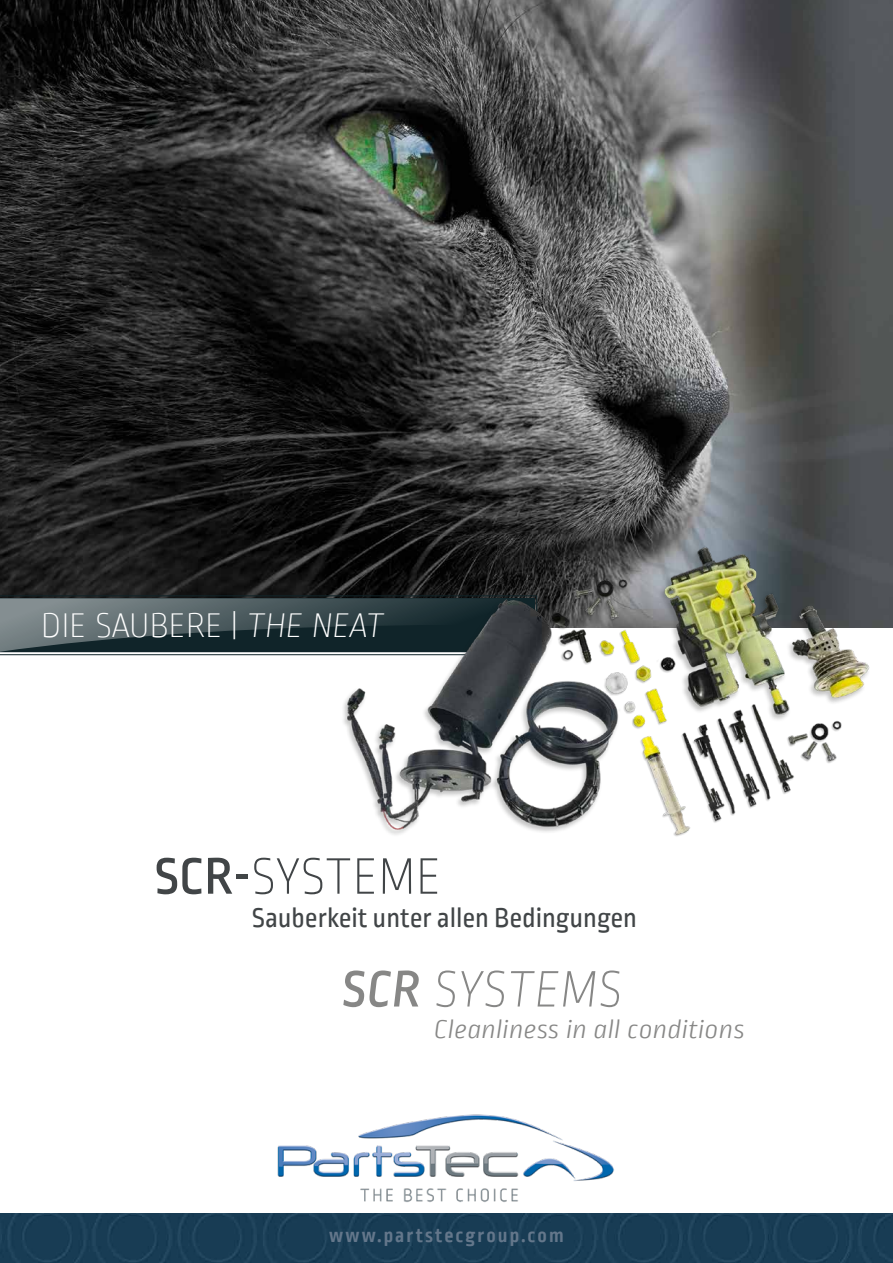
<style>
.page{position:relative;width:893px;height:1263px;background:#fff}
.page>*{position:absolute;margin:0;border:0;box-sizing:border-box;transform-origin:0 0}
.t1{font:200 54px/112.8px "Ropa Sans PTT";letter-spacing:.01em;color:#414547}
.t2{font:200 36px "Ropa Sans PTT";letter-spacing:.01em;color:#fff}
.t3{font:28.5px "Ropa Sans PTT";color:#414547}
.t4{font:italic 300 27px "Ropa Sans PTT";color:#878786;scale:1.1 1}
.t5{font:700 21px "Ropa Sans PTT";letter-spacing:.1em;color:#64778b}
.s1{font-style:italic}
.s2{font-weight:500}
.s3{font-weight:500;font-style:italic;color:#878786}
.s4{font-style:italic;color:#878786}
</style>
<div class="page">
<img style="left:0;top:0;width:893px;height:627px">
<svg style="left:0;top:595px;width:335px;height:61px;background:#4d5b5f"></svg>
<img style="left:0;top:1213px;width:893px;height:50px">
<img style="left:335px;top:536px;width:542px;height:301px">
<img style="left:277px;top:1114px;width:337px;height:88px">
<p class="t2" style="left:41px;top:607px;width:344px">DIE SAUBERE | <span class="s1">THE NEAT</span></p>
<h1 class="t1" style="left:342px;top:823px;width:281px;text-indent:-188px"><span class="s2">SCR-</span>SYSTEME<br><span class="s3">SCR</span> <span class="s4">SYSTEMS</span></h1>
<p class="t3" style="left:252px;top:902px;width:387px">Sauberkeit unter allen Bedingungen</p>
<p class="t4" style="left:434px;top:1015px;width:284px">Cleanliness in all conditions</p>
<p class="t5" style="left:329px;top:1223px;width:236px">www.partstecgroup.com</p>
</div>
